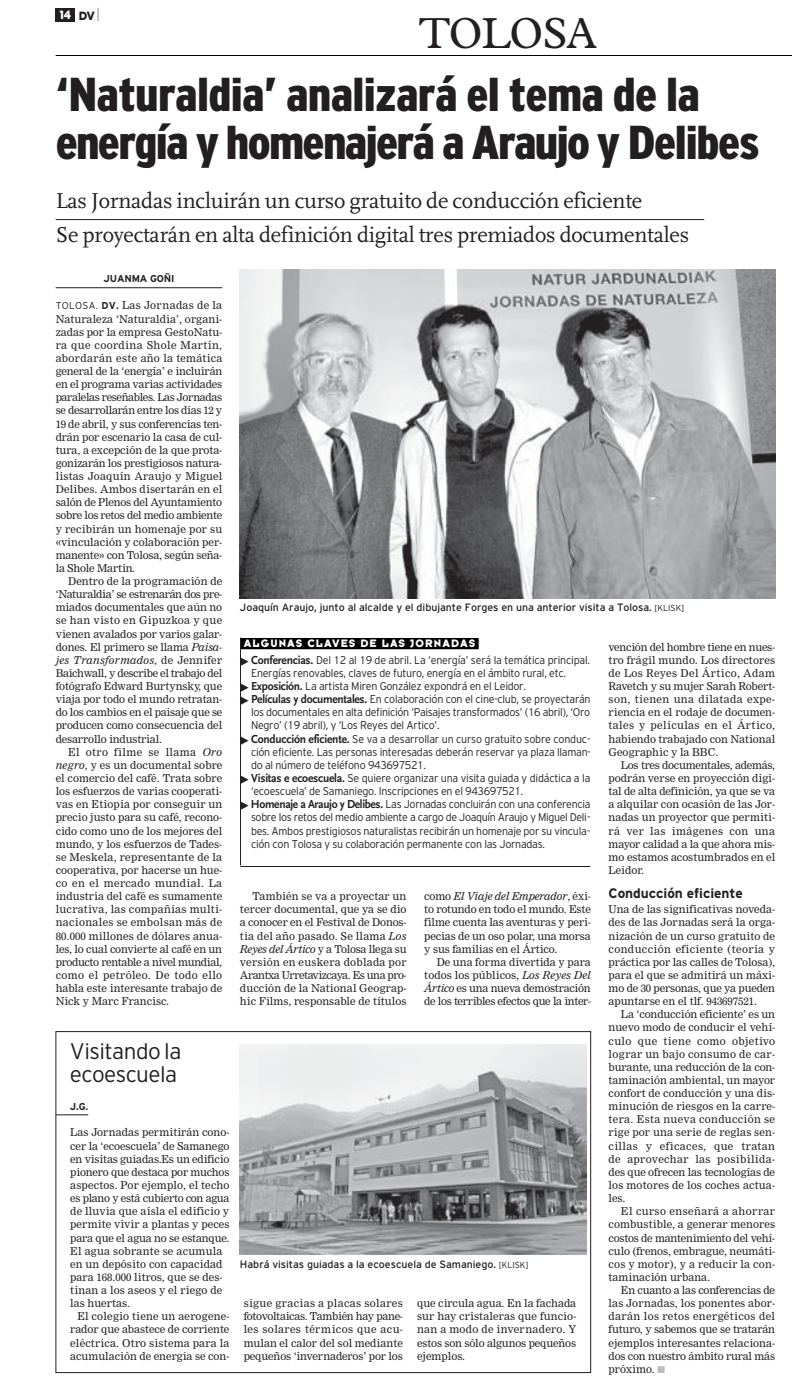
<style>
.page{position:relative;width:792px;height:1381px;background:#fff}
.page>*{position:absolute;margin:0;border:0;box-sizing:border-box;transform-origin:0 0}
.t1{font:900 condensed 47.5px/47.5px "Civica 12";letter-spacing:-.025em;color:#231f20;scale:1.05 1}
.t2{font:43.75px "Plantin";letter-spacing:-.015em;color:#231f20;scale:.95 1}
.t3{font:22.5px/34.4px "FF Scala";letter-spacing:-.01em;color:#231f20}
.t4{font:300 22.5px/22.5px "Civica 01";letter-spacing:-.025em;color:#231f20}
.t5{font:700 13.75px "Civica 07";letter-spacing:-.005em;color:#231f20}
.t6{font:12.5px "Typeface Six";color:#231f20;scale:.95 1}
.t7{font:12.5px "Typeface Six";color:#fff}
.t8{font:300 11.25px "Civica 01";letter-spacing:-.025em;color:#231f20;scale:.95 1}
.t9{font:11.25px "Typeface Six";letter-spacing:.095em;color:#fff}
.t10{font:10.62px/13.1px "Nimrod";color:#231f20;text-align:justify}
.t11{font:10.62px "Civica 04";letter-spacing:-.005em;color:#231f20}
.t12{font:700 10px "Civica 07";letter-spacing:-.015em;color:#231f20}
.s1{font-family:"Civica 02 Light Compressed";font-size:18.75px}
.s2{font-family:"Civica 01";font-weight:300;font-size:10px}
.s3{font-family:"Civica 07";font-weight:700;font-size:10px}
.s4{font-style:italic}
.s5{font-family:"Civica 01";font-weight:300;font-size:8.75px}
.s6{font-family:"Universal Newswith Comm Pi";font-weight:400;font-size:8.75px}
.s7{font-family:"Scala Sans";font-weight:700;font-size:12.12px}
.s8{color:#bbbdc0}
</style>
<div class="page">
<hr style="left:56px;top:55px;width:736px;height:1px;background:#000">
<div style="left:56px;top:8px;width:19px;height:13px;background:#231f20"></div>
<hr style="left:56px;top:287px;width:166px;height:1px;background:#231f20">
<hr style="left:56px;top:219px;width:648px;height:1px;background:#231f20">
<img style="left:240px;top:270px;width:535px;height:328px">
<div style="left:240px;top:638px;width:239px;height:11px;background:#000"></div>
<img style="left:241px;top:866px;width:348px;height:1px">
<img style="left:240px;top:639px;width:1px;height:226px">
<hr style="left:56px;top:1114px;width:32px;height:1px;background:#231f20">
<img style="left:240px;top:1044px;width:346px;height:210px">
<p class="t7" style="left:60px;top:7px;width:13px">14</p>
<p class="t6" style="left:79px;top:8px;width:23px">DV <span class="s1">I</span></p>
<h2 class="t2" style="left:419px;top:8px;width:189px">TOLOSA</h2>
<h1 class="t1" style="left:56px;top:70px;width:672px">‘Naturaldia’ analizará el tema de la energía y homenajerá a Araujo y Delibes</h1>
<h3 class="t3" style="left:56px;top:184px;width:635px">Las Jornadas incluirán un curso gratuito de conducción eficiente<br>Se proyectarán en alta definición digital tres premiados documentales</h3>
<p class="t12" style="left:103px;top:273px;width:73px">JUANMA GOÑI</p>
<p class="t10" style="left:56px;top:299px;width:168px"><span class="s2">TOLOSA.</span> <span class="s3">DV.</span> Las Jornadas de la Naturaleza ‘Naturaldia’, organi&shy;zadas por la empresa GestoNatu&shy;ra que coordina Shole Martín, abordarán este año la temática general de la ‘energía’ e incluirán en el programa varias actividades paralelas reseñables. Las Jornadas se desarrollarán entre los días 12 y 19 de abril, y sus conferencias ten&shy;drán por escenario la casa de cul&shy;tura, a excepción de la que prota&shy;gonizarán los prestigiosos natura&shy;listas Joaquín Araujo y Miguel Delibes. Ambos disertarán en el salón de Plenos del Ayuntamiento sobre los retos del medio ambiente y recibirán un homenaje por su «vinculación y colaboración per&shy;manente» con Tolosa, según seña&shy;la Shole Martín.</p>
<p class="t10" style="left:56px;top:575px;width:168px;text-indent:12px">Dentro de la programación de ‘Naturaldia’ se estrenarán dos pre&shy;miados documentales que aún no se han visto en Gipuzkoa y que vienen avalados por varios galar&shy;dones. El primero se llama <span class="s4">Paisa&shy;jes Transformados</span>, de Jennifer Baichwall, y describe el trabajo del fotógrafo Edward Burtynsky, que viaja por todo el mundo retratan&shy;do los cambios en el paisaje que se producen como consecuencia del desarrollo industrial.</p>
<p class="t10" style="left:56px;top:745px;width:168px;text-indent:12px">El otro filme se llama <span class="s4">Oro negro</span>, y es un documental sobre el comercio del café. Trata sobre los esfuerzos de varias cooperati&shy;vas en Etiopía por conseguir un precio justo para su café, recono&shy;cido como uno de los mejores del mundo, y los esfuerzos de Tades&shy;se Meskela, representante de la cooperativa, por hacerse un hue&shy;co en el mercado mundial. La industria del café es sumamente lucrativa, las compañías multi&shy;nacionales se embolsan más de 80.000 millones de dólares anua&shy;les, lo cual convierte al café en un producto rentable a nivel mundial, como el petróleo. De todo ello habla este interesante trabajo de Nick y Marc Francisc.</p>
<h3 class="t4" style="left:70px;top:1040px;width:113px">Visitando la ecoescuela</h3>
<p class="t12" style="left:70px;top:1100px;width:20px">J.G.</p>
<p class="t10" style="left:70px;top:1126px;width:161px;text-align:left">Las Jornadas permitirán cono&shy;cer la ‘ecoescuela’ de Samanego en visitas guiadas.Es un edificio pionero que destaca por muchos aspectos. Por ejemplo, el techo es plano y está cubierto con agua de lluvia que aísla el edificio y permite vivir a plantas y peces para que el agua no se estanque.<br>El agua sobrante se acumula en un depósito con capacidad para 168.000 litros, que se des&shy;tinan a los aseos y el riego de las huertas.</p>
<p class="t10" style="left:70px;top:1310px;width:161px;text-indent:7px">El colegio tiene un aerogene&shy;rador que abastece de corriente eléctrica. Otro sistema para la acumulación de energía se con-</p>
<p class="t11" style="left:240px;top:601px;width:446px">Joaquín Araujo, junto al alcalde y el dibujante Forges en una anterior visita a Tolosa. <span class="s5">[KLISK]</span></p>
<p class="t9" style="left:244px;top:636px;width:233px">ALGUNAS CLAVES DE LAS JORNADAS</p>
<p class="t8" style="left:240px;top:653px;width:370px"><span class="s6">F</span> <span class="s7">Conferencias.</span> Del 12 al 19 de abril. La ‘energía’ será la temática principal.</p>
<p class="t8" style="left:251px;top:667px;width:333px">Energías renovables, claves de futuro, energía en el ámbito rural, etc.</p>
<p class="t8" style="left:240px;top:680px;width:302px"><span class="s6">F</span> <span class="s7">Exposición.</span> La artista Miren González expondrá en el Leidor.</p>
<p class="t8" style="left:240px;top:693px;width:370px"><span class="s6">F</span> <span class="s7">Películas y documentales.</span> En colaboración con el cine-club, se proyectarán</p>
<p class="t8" style="left:251px;top:706px;width:359px">los documentales en alta definición ‘Paisajes transformados’ (16 abril), ‘Oro</p>
<p class="t8" style="left:251px;top:719px;width:200px">Negro’ (19 abril), y ‘Los Reyes del Artico’.</p>
<p class="t8" style="left:240px;top:732px;width:370px"><span class="s6">F</span> <span class="s7">Conducción eficiente.</span> Se va a desarrollar un curso gratuito sobre conduc-</p>
<p class="t8" style="left:251px;top:745px;width:359px">ción eficiente. Las personas interesadas deberán reservar ya plaza llaman-</p>
<p class="t8" style="left:251px;top:758px;width:186px">do al número de teléfono 943697521.</p>
<p class="t8" style="left:240px;top:772px;width:370px"><span class="s6">F</span> <span class="s7">Visitas e ecoescuela.</span> Se quiere organizar una visita guiada y didáctica a la</p>
<p class="t8" style="left:251px;top:785px;width:288px">‘ecoescuela’ de Samaniego. Inscripciones en el 943697521.</p>
<p class="t8" style="left:240px;top:798px;width:370px"><span class="s6">F</span> <span class="s7">Homenaje a Araujo y Delibes.</span> Las Jornadas concluirán con una conferencia</p>
<p class="t8" style="left:251px;top:811px;width:359px">sobre los retos del medio ambiente a cargo de Joaquín Araujo y Miguel Deli-</p>
<p class="t8" style="left:251px;top:824px;width:359px">bes. Ambos prestigiosos naturalistas recibirán un homenaje por su vincula-</p>
<p class="t8" style="left:251px;top:837px;width:311px">ción con Tolosa y su colaboración permanente con las Jornadas.</p>
<p class="t10" style="left:608px;top:640px;width:168px">vención del hombre tiene en nues&shy;tro frágil mundo. Los directores de Los Reyes Del Ártico, Adam Ravetch y su mujer Sarah Robert&shy;son, tienen una dilatada expe&shy;riencia en el rodaje de documen&shy;tales y películas en el Ártico, habiendo trabajado con National Geographic y la BBC.</p>
<p class="t10" style="left:608px;top:758px;width:168px;text-indent:12px">Los tres documentales, además, podrán verse en proyección digi&shy;tal de alta definición, ya que se va a alquilar con ocasión de las Jor&shy;nadas un proyector que permiti&shy;rá ver las imágenes con una mayor calidad a la que ahora mis&shy;mo estamos acostumbrados en el Leidor.</p>
<p class="t5" style="left:608px;top:885px;width:136px">Conducción eficiente</p>
<p class="t10" style="left:608px;top:903px;width:168px">Una de las significativas noveda&shy;des de las Jornadas será la orga&shy;nización de un curso gratuito de conducción eficiente (teoría y práctica por las calles de Tolosa), para el que se admitirá un máxi&shy;mo de 30 personas, que ya pueden apuntarse en el tlf. 943697521.</p>
<p class="t10" style="left:608px;top:1008px;width:168px;text-indent:12px">La ‘conducción eficiente’ es un nuevo modo de conducir el vehí&shy;culo que tiene como objetivo lograr un bajo consumo de car&shy;burante, una reducción de la con&shy;taminación ambiental, un mayor confort de conducción y una dis&shy;minución de riesgos en la carre&shy;tera. Esta nueva conducción se rige por una serie de reglas sen&shy;cillas y eficaces, que tratan de aprovechar las posibilida&shy;des que ofrecen las tecnologías de los motores de los coches actua&shy;les.</p>
<p class="t10" style="left:608px;top:1205px;width:168px;text-indent:12px">El curso enseñará a ahorrar combustible, a generar menores costos de mantenimiento del vehí&shy;culo (frenos, embrague, neumáti&shy;cos y motor), y a reducir la con&shy;taminación urbana.</p>
<p class="t10" style="left:608px;top:1283px;width:168px;text-indent:12px">En cuanto a las conferencias de las Jornadas, los ponentes abor&shy;darán los retos energéticos del futuro, y sabemos que se tratarán ejemplos interesantes relaciona&shy;dos con nuestro ámbito rural más próximo. <span class="s8">■</span></p>
<p class="t10" style="left:240px;top:890px;width:168px;text-indent:12px">También se va a proyectar un tercer documental, que ya se dio a conocer en el Festival de Donos&shy;tia del año pasado. Se llama <span class="s4">Los Reyes del Ártico</span> y a Tolosa llega su versión en euskera doblada por Arantxa Urretavizcaya. Es una pro&shy;ducción de la National Geograp&shy;hic Films, responsable de títulos</p>
<p class="t10" style="left:424px;top:890px;width:168px">como <span class="s4">El Viaje del Emperador</span>, éxi&shy;to rotundo en todo el mundo. Este filme cuenta las aventuras y peri&shy;pecias de un oso polar, una morsa y sus familias en el Ártico.</p>
<p class="t10" style="left:424px;top:955px;width:168px;text-indent:12px">De una forma divertida y para todos los públicos, <span class="s4">Los Reyes Del Ártico</span> es una nueva demostración de los terribles efectos que la inter-</p>
<p class="t11" style="left:240px;top:1258px;width:290px">Habrá visitas guiadas a la ecoescuela de Samaniego. <span class="s5">[KLISK]</span></p>
<p class="t10" style="left:244px;top:1296px;width:161px">sigue gracias a placas solares fotovoltaicas. También hay pane&shy;les solares térmicos que acu&shy;mulan el calor del sol mediante pequeños ‘invernaderos’ por los</p>
<p class="t10" style="left:417px;top:1296px;width:161px">que circula agua. En la fachada sur hay cristaleras que funcio&shy;nan a modo de invernadero. Y estos son sólo algunos pequeños ejemplos.</p>
</div>
